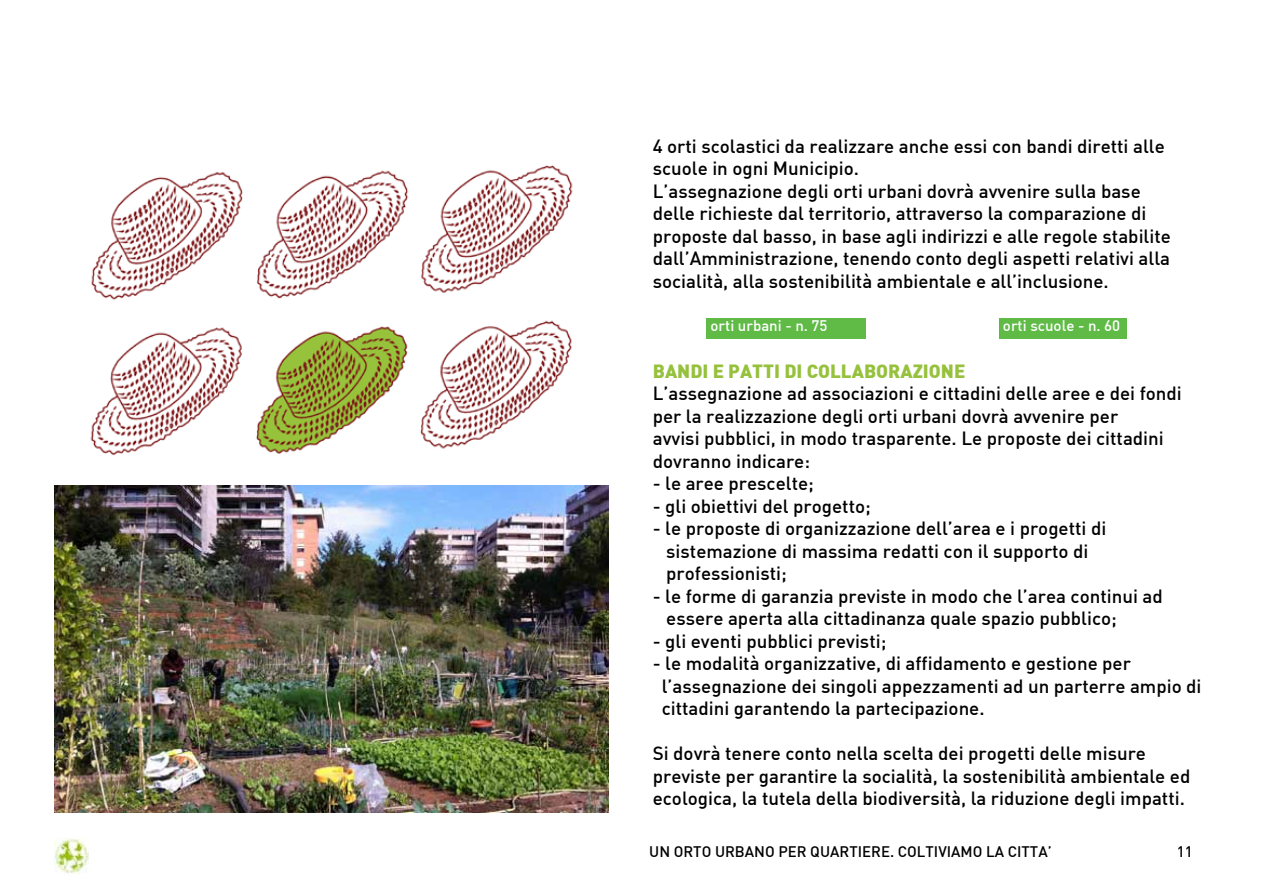
<style>
.page{position:relative;width:1263px;height:893px;background:#fff}
.page>*{position:absolute;margin:0;border:0;box-sizing:border-box;transform-origin:0 0}
.t1{font:500 18.75px/22.5px "DIN";color:#000}
.t2{font:900 18.75px "DIN";color:#96c13d}
.t3{font:500 15px "DIN";color:#000}
.t4{font:500 15px "DIN";color:#fff}
</style>
<div class="page">
<div style="left:706px;top:319px;width:159px;height:20px;background:#5fbb46"></div>
<div style="left:999px;top:319px;width:127px;height:20px;background:#5fbb46"></div>
<img style="left:54px;top:839px;width:34px;height:34px">
<img style="left:55px;top:486px;width:554px;height:327px">
<img style="left:90px;top:165px;width:483px;height:290px">
<p class="t1" style="left:653px;top:134px;width:520px">4 orti scolastici da realizzare anche essi con bandi diretti alle scuole in ogni Municipio.<br>L’assegnazione degli orti urbani dovrà avvenire sulla base delle richieste dal territorio, attraverso la comparazione di proposte dal basso, in base agli indirizzi e alle regole stabilite dall’Amministrazione, tenendo conto degli aspetti relativi alla socialità, alla sostenibilità ambientale e all’inclusione.</p>
<p class="t4" style="left:711px;top:316px;width:119px">orti urbani - n. 75</p>
<p class="t4" style="left:1003px;top:316px;width:119px">orti scuole - n. 60</p>
<p class="t2" style="left:653px;top:358px;width:314px">BANDI E PATTI DI COLLABORAZIONE</p>
<p class="t1" style="left:653px;top:381px;width:531px">L’assegnazione ad associazioni e cittadini delle aree e dei fondi per la realizzazione degli orti urbani dovrà avvenire per<br>avvisi pubblici, in modo trasparente. Le proposte dei cittadini dovranno indicare:</p>
<p class="t1" style="left:653px;top:471px;width:163px">- le aree prescelte;</p>
<p class="t1" style="left:653px;top:494px;width:220px">- gli obiettivi del progetto;</p>
<p class="t1" style="left:666px;top:516px;width:442px;text-indent:-14px">- le proposte di organizzazione dell’area e i progetti di sistemazione di massima redatti con il supporto di professionisti;</p>
<p class="t1" style="left:666px;top:584px;width:498px;text-indent:-14px">- le forme di garanzia previste in modo che l’area continui ad essere aperta alla cittadinanza quale spazio pubblico;</p>
<p class="t1" style="left:653px;top:629px;width:235px">- gli eventi pubblici previsti;</p>
<p class="t1" style="left:662px;top:651px;width:541px;text-indent:-9px">- le modalità organizzative, di affidamento e gestione per l’assegnazione dei singoli appezzamenti ad un parterre ampio di cittadini garantendo la partecipazione.</p>
<p class="t1" style="left:653px;top:741px;width:539px">Si dovrà tenere conto nella scelta dei progetti delle misure previste per garantire la socialità, la sostenibilità ambientale ed ecologica, la tutela della biodiversità, la riduzione degli impatti.</p>
<p class="t3" style="left:649px;top:842px;width:404px">UN ORTO URBANO PER QUARTIERE. COLTIVIAMO LA CITTA’</p>
<p class="t3" style="left:1177px;top:842px;width:17px">11</p>
</div>
